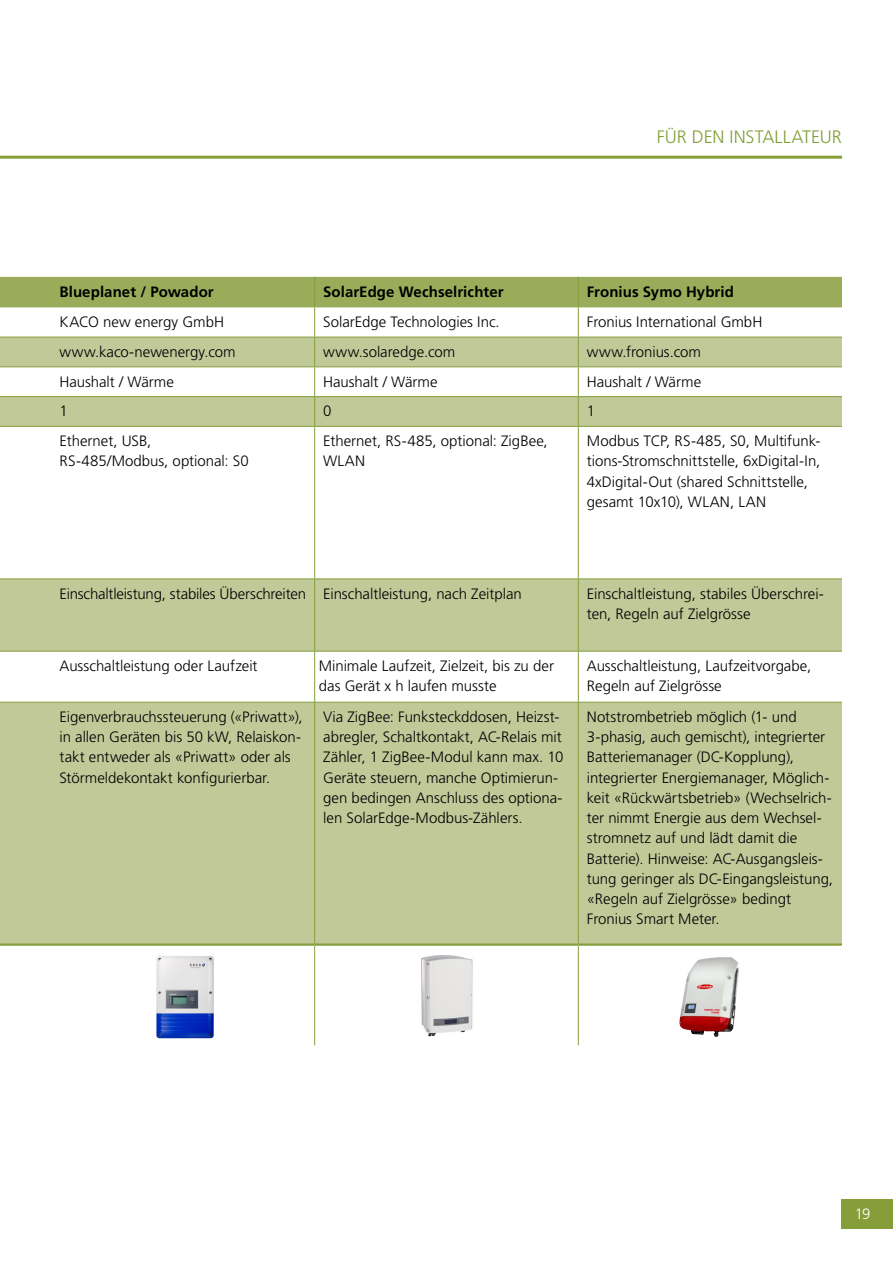
<style>
.page{position:relative;width:893px;height:1263px;background:#fff}
.page>*{position:absolute;margin:0;border:0;box-sizing:border-box;transform-origin:0 0}
.t1{font:300 18px "Frutiger LT Std";color:#859e3a}
.t2{font:300 15px/20.2px "Frutiger LT Std";color:#000}
.t3{font:700 15px "Frutiger LT Std";letter-spacing:.005em;color:#000}
.t4{font:300 15px "Frutiger LT Std";color:#fff}
</style>
<div class="page">
<div style="left:842px;top:1199px;width:51px;height:30px;background:#859e3a"></div>
<hr style="left:0;top:156px;width:842px;height:3px;background:#859e3a">
<svg style="left:0;top:338px;width:842px;height:605px;fill:#c2c999"></svg>
<div style="left:0;top:277px;width:842px;height:29px;background:#9aac59"></div>
<hr style="left:0;top:306px;width:51px;height:1px;background:#859e3a">
<hr style="left:51px;top:306px;width:264px;height:1px;background:#859e3a">
<hr style="left:315px;top:306px;width:263px;height:1px;background:#859e3a">
<hr style="left:314px;top:307px;width:1px;height:30px;background:#859e3a">
<hr style="left:578px;top:306px;width:264px;height:1px;background:#859e3a">
<hr style="left:578px;top:307px;width:1px;height:30px;background:#859e3a">
<hr style="left:0;top:337px;width:51px;height:1px;background:#859e3a">
<hr style="left:51px;top:337px;width:264px;height:1px;background:#859e3a">
<hr style="left:315px;top:337px;width:263px;height:1px;background:#859e3a">
<hr style="left:578px;top:337px;width:264px;height:1px;background:#859e3a">
<hr style="left:0;top:366px;width:51px;height:1px;background:#859e3a">
<hr style="left:51px;top:366px;width:264px;height:1px;background:#859e3a">
<hr style="left:315px;top:366px;width:263px;height:1px;background:#859e3a">
<hr style="left:578px;top:366px;width:264px;height:1px;background:#859e3a">
<hr style="left:0;top:396px;width:51px;height:1px;background:#859e3a">
<hr style="left:51px;top:396px;width:264px;height:1px;background:#859e3a">
<hr style="left:315px;top:396px;width:263px;height:1px;background:#859e3a">
<svg style="left:314px;top:337px;width:1px;height:89px"></svg>
<hr style="left:578px;top:396px;width:264px;height:1px;background:#859e3a">
<svg style="left:578px;top:337px;width:1px;height:89px"></svg>
<hr style="left:0;top:426px;width:51px;height:1px;background:#859e3a">
<hr style="left:51px;top:426px;width:264px;height:1px;background:#859e3a">
<hr style="left:315px;top:426px;width:263px;height:1px;background:#859e3a">
<hr style="left:314px;top:427px;width:1px;height:151px;background:#859e3a">
<hr style="left:578px;top:426px;width:264px;height:1px;background:#859e3a">
<hr style="left:578px;top:427px;width:1px;height:151px;background:#859e3a">
<hr style="left:0;top:578px;width:51px;height:1px;background:#859e3a">
<hr style="left:51px;top:578px;width:264px;height:1px;background:#859e3a">
<hr style="left:315px;top:578px;width:263px;height:1px;background:#859e3a">
<hr style="left:314px;top:579px;width:1px;height:72px;background:#859e3a">
<hr style="left:578px;top:578px;width:264px;height:1px;background:#859e3a">
<hr style="left:578px;top:579px;width:1px;height:72px;background:#859e3a">
<hr style="left:0;top:651px;width:51px;height:1px;background:#859e3a">
<hr style="left:51px;top:651px;width:264px;height:1px;background:#859e3a">
<hr style="left:315px;top:651px;width:263px;height:1px;background:#859e3a">
<hr style="left:314px;top:651px;width:1px;height:51px;background:#859e3a">
<hr style="left:578px;top:651px;width:264px;height:1px;background:#859e3a">
<hr style="left:578px;top:651px;width:1px;height:51px;background:#859e3a">
<hr style="left:0;top:702px;width:51px;height:1px;background:#859e3a">
<hr style="left:51px;top:702px;width:264px;height:1px;background:#859e3a">
<hr style="left:315px;top:702px;width:263px;height:1px;background:#859e3a">
<hr style="left:314px;top:702px;width:1px;height:241px;background:#859e3a">
<hr style="left:578px;top:702px;width:264px;height:1px;background:#859e3a">
<hr style="left:578px;top:702px;width:1px;height:241px;background:#859e3a">
<hr style="left:314px;top:946px;width:1px;height:99px;background:#859e3a">
<hr style="left:578px;top:946px;width:1px;height:99px;background:#859e3a">
<hr style="left:51px;top:943px;width:264px;height:3px;background:#859e3a">
<hr style="left:315px;top:943px;width:263px;height:3px;background:#859e3a">
<hr style="left:578px;top:943px;width:264px;height:3px;background:#859e3a">
<hr style="left:0;top:943px;width:51px;height:3px;background:#859e3a">
<img style="left:156px;top:956px;width:58px;height:82px">
<img style="left:421px;top:955px;width:52px;height:82px">
<img style="left:679px;top:957px;width:61px;height:80px">
<p class="t1" style="left:657px;top:127px;width:117px">Für den INstalla</p>
<p class="t1" style="left:802px;top:127px;width:41px">teur</p>
<p class="t3" style="left:60px;top:283px;width:156px">Blueplanet / Powador</p>
<p class="t3" style="left:323px;top:283px;width:182px">SolarEdge Wechselrichter</p>
<p class="t3" style="left:587px;top:283px;width:149px">Fronius Symo Hybrid</p>
<p class="t2" style="left:60px;top:311px;width:163px">KACO new energy GmbH</p>
<p class="t2" style="left:323px;top:311px;width:178px">SolarEdge Technologies Inc.</p>
<p class="t2" style="left:587px;top:311px;width:174px">Fronius International GmbH</p>
<p class="t2" style="left:60px;top:342px;width:178px">www.kaco-newenergy.com</p>
<p class="t2" style="left:323px;top:342px;width:134px">www.solaredge.com</p>
<p class="t2" style="left:587px;top:342px;width:116px">www.fronius.com</p>
<p class="t2" style="left:60px;top:371px;width:116px">Haushalt / Wärme</p>
<p class="t2" style="left:323px;top:371px;width:116px">Haushalt / Wärme</p>
<p class="t2" style="left:587px;top:371px;width:116px">Haushalt / Wärme</p>
<p class="t2" style="left:60px;top:401px;width:10px">1</p>
<p class="t2" style="left:323px;top:401px;width:10px">0</p>
<p class="t2" style="left:587px;top:401px;width:10px">1</p>
<p class="t2" style="left:60px;top:431px;width:191px">Ethernet, USB,<br>RS-485/Modbus, optional: S0</p>
<p class="t2" style="left:323px;top:431px;width:226px">Ethernet, RS-485, optional: ZigBee,<br>WLAN</p>
<p class="t2" style="left:587px;top:431px;width:235px">M odbus TC P, RS-485, S0, M ultifunk&shy;tions-Stromschnittstelle, 6xDigital-In, 4xDigital-Out (shared Schnittstelle, gesamt 10x10), WLAN, LAN</p>
<p class="t2" style="left:60px;top:583px;width:464px">Einschaltleistung, stabiles Ü berschreiten Einschaltleistung, nach Zeitplan</p>
<p class="t2" style="left:587px;top:583px;width:239px">Einschaltleistung, stabiles Ü berschrei&shy;ten, Regeln auf Zielgrösse</p>
<p class="t2" style="left:60px;top:656px;width:200px">Ausschaltleistung oder Laufzeit</p>
<p class="t2" style="left:319px;top:656px;width:237px">M inimale Laufzeit, Zielzeit, bis zu der das G erät x h laufen musste</p>
<p class="t2" style="left:587px;top:656px;width:226px">Ausschaltleistung, Laufzeitvorgabe,<br>Regeln auf Zielgrösse</p>
<p class="t2" style="left:60px;top:707px;width:245px">Eigenverbrauchssteuerung («Priwatt»), in allen Geräten bis 50 kW, Relaiskon&shy;takt entweder als «Priwatt» oder als Störmeldekontakt konfigurierbar.</p>
<p class="t2" style="left:323px;top:707px;width:242px">Via ZigBee: Funksteckddosen, H eizst&shy;abregler, Schaltkontakt, AC-Relais mit Zähler, 1 ZigBee-Modul kann max. 10<br>Geräte steuern, manche Optimierun&shy;gen bedingen Anschluss des optiona&shy;len SolarEdge-Modbus-Zählers.</p>
<p class="t2" style="left:587px;top:707px;width:248px">Notstrombetrieb möglich (1- und 3-phasig, auch gemischt), integrierter Batteriemanager (DC-Kopplung), integrierter Energiemanager, Möglich&shy;keit «Rückwärtsbetrieb» (Wechselrich&shy;ter nimmt Energie aus dem Wechsel&shy;stromnetz auf und lädt damit die Batterie). H inweise: AC-Ausgangsleis&shy;tung geringer als DC-Eingangsleistung, «Regeln auf Zielgrösse» bedingt Fronius Smart M eter.</p>
<p class="t4" style="left:855px;top:1206px;width:17px">19</p>
</div>
